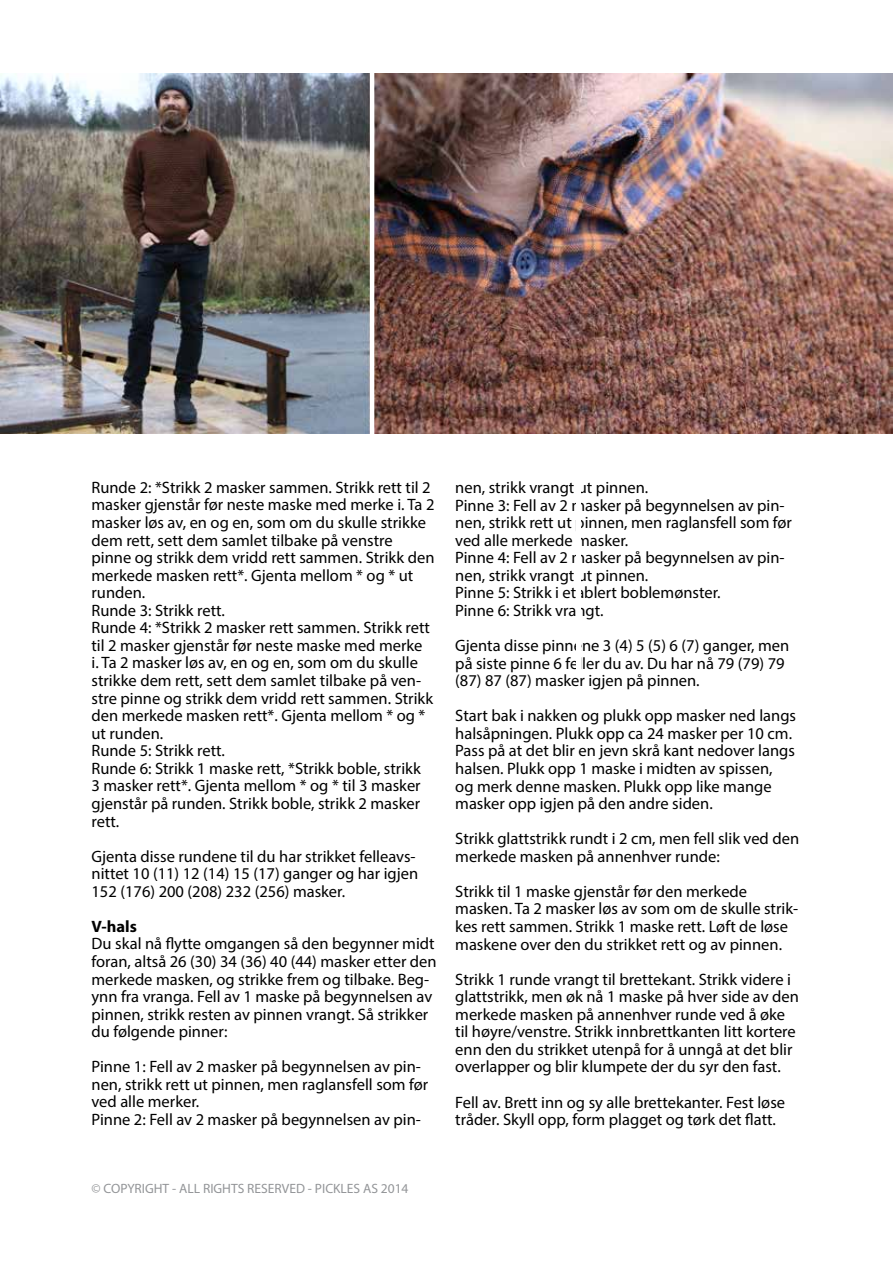
<style>
.page{position:relative;width:893px;height:1263px;background:#fff}
.page>*{position:absolute;margin:0;border:0;box-sizing:border-box;transform-origin:0 0}
.t1{font:16.5px/17.5px "Myriad Pro";color:#000}
.t2{font:700 16.5px "Myriad Pro";color:#000}
.t3{font:13.5px "Myriad Pro";color:#939598}
</style>
<div class="page">
<img style="left:0;top:74px;width:893px;height:359px">
<hr style="left:370px;top:62px;width:4px;height:393px;background:#fff">
<p class="t1" style="left:92px;top:478px;width:345px">Runde 2: *Strikk 2 masker sammen. Strikk rett til 2 masker gjenstår før neste maske med merke i. Ta 2 masker løs av, en og en, som om du skulle strikke dem rett, sett dem samlet tilbake på venstre pinne og strikk dem vridd rett sammen. Strikk den merkede masken rett*. Gjenta mellom * og * ut runden.<br>Runde 3: Strikk rett.<br>Runde 4: *Strikk 2 masker rett sammen. Strikk rett til 2 masker gjenstår før neste maske med merke<br>i. Ta 2 masker løs av, en og en, som om du skulle strikke dem rett, sett dem samlet tilbake på ven&shy;stre pinne og strikk dem vridd rett sammen. Strikk den merkede masken rett*. Gjenta mellom * og * ut runden.<br>Runde 5: Strikk rett.<br>Runde 6: Strikk 1 maske rett, *Strikk boble, strikk<br>3 masker rett*. Gjenta mellom * og * til 3 masker gjenstår på runden. Strikk boble, strikk 2 masker rett.</p>
<p class="t1" style="left:92px;top:847px;width:328px">Gjenta disse rundene til du har strikket felleavs&shy;nittet 10 (11) 12 (14) 15 (17) ganger og har igjen<br>152 (176) 200 (208) 232 (256) masker.</p>
<p class="t2" style="left:92px;top:915px;width:47px">V-hals</p>
<p class="t1" style="left:92px;top:935px;width:347px">Du skal nå flytte omgangen så den begynner midt foran, altså 26 (30) 34 (36) 40 (44) masker etter den merkede masken, og strikke frem og tilbake. Beg&shy;ynn fra vranga. Fell av 1 maske på begynnelsen av pinnen, strikk resten av pinnen vrangt. Så strikker du følgende pinner:</p>
<p class="t1" style="left:92px;top:1058px;width:338px">Pinne 1: Fell av 2 masker på begynnelsen av pin&shy;nen, strikk rett ut pinnen, men raglansfell som før ved alle merker.<br>Pinne 2: Fell av 2 masker på begynnelsen av pin-</p>
<p class="t1" style="left:455px;top:478px;width:338px">nen, strikk vrangt ut pinnen.<br>Pinne 3: Fell av 2 masker på begynnelsen av pin&shy;nen, strikk rett ut pinnen, men raglansfell som før ved alle merkede masker.<br>Pinne 4: Fell av 2 masker på begynnelsen av pin&shy;nen, strikk vrangt ut pinnen.<br>Pinne 5: Strikk i etablert boblemønster.<br>Pinne 6: Strikk vrangt.</p>
<p class="t1" style="left:455px;top:636px;width:336px">Gjenta disse pinnene 3 (4) 5 (5) 6 (7) ganger, men på siste pinne 6 feller du av. Du har nå 79 (79) 79 (87) 87 (87) masker igjen på pinnen.</p>
<p class="t1" style="left:455px;top:707px;width:342px">Start bak i nakken og plukk opp masker ned langs halsåpningen. Plukk opp ca 24 masker per 10 cm.<br>Pass på at det blir en jevn skrå kant nedover langs halsen. Plukk opp 1 maske i midten av spissen,<br>og merk denne masken. Plukk opp like mange masker opp igjen på den andre siden.</p>
<p class="t1" style="left:455px;top:830px;width:345px">Strikk glattstrikk rundt i 2 cm, men fell slik ved den merkede masken på annenhver runde:</p>
<p class="t1" style="left:455px;top:882px;width:344px">Strikk til 1 maske gjenstår før den merkede masken. Ta 2 masker løs av som om de skulle strik&shy;kes rett sammen. Strikk 1 maske rett. Løft de løse maskene over den du strikket rett og av pinnen.</p>
<p class="t1" style="left:455px;top:970px;width:345px">Strikk 1 runde vrangt til brettekant. Strikk videre i glattstrikk, men øk nå 1 maske på hver side av den merkede masken på annenhver runde ved å øke til høyre/venstre. Strikk innbrettkanten litt kortere enn den du strikket utenpå for å unngå at det blir overlapper og blir klumpete der du syr den fast.</p>
<p class="t1" style="left:455px;top:1093px;width:331px">Fell av. Brett inn og sy alle brettekanter. Fest løse tråder. Skyll opp, form plagget og tørk det flatt.</p>
<p class="t3" style="left:92px;top:1180px;width:319px">© COPYRIGHT - ALL RIGHTS RESERVED - PICKLES AS 2014</p>
</div>
